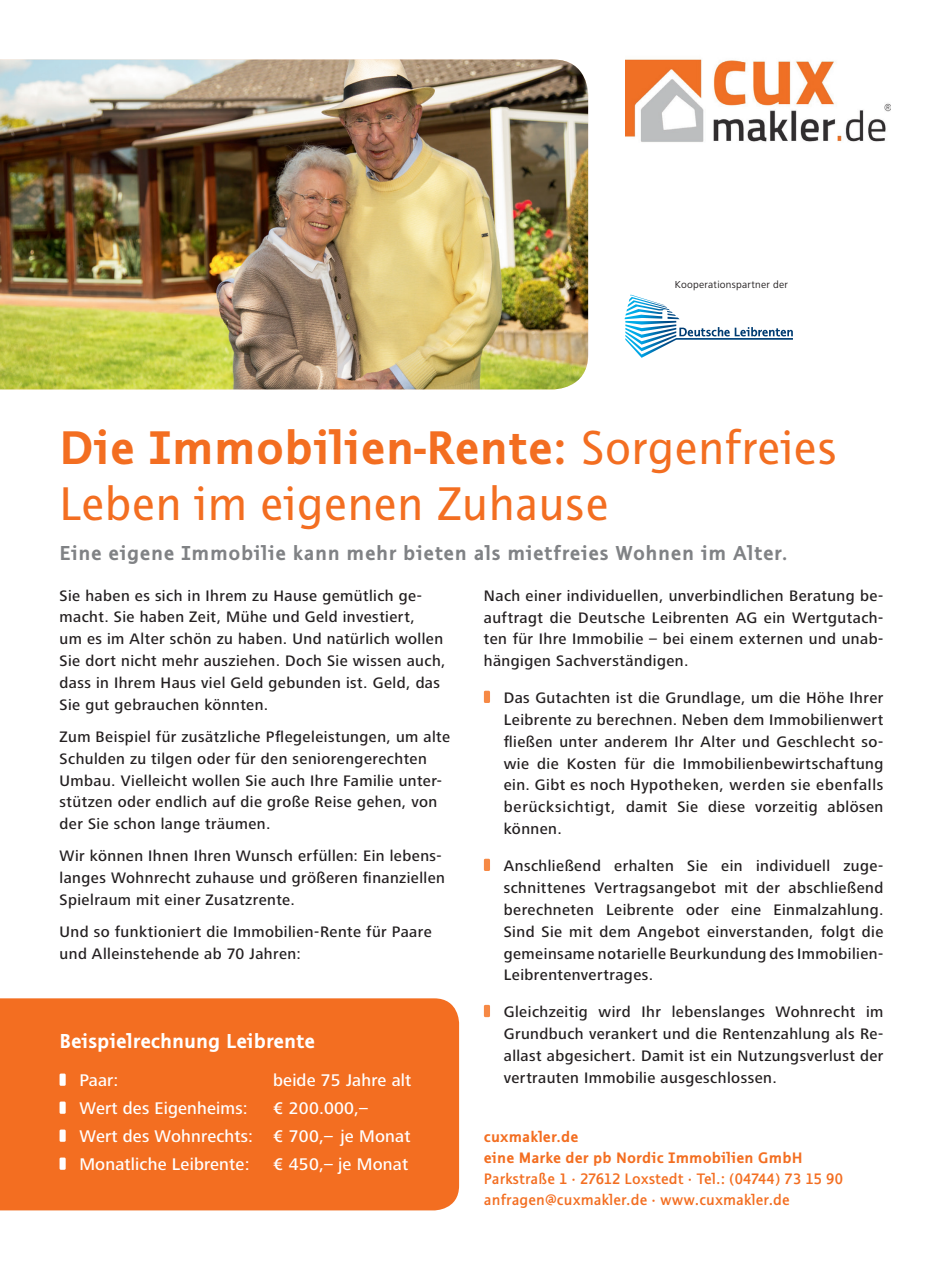
<style>
.page{position:relative;width:943px;height:1265px;background:#fff}
.page>*{position:absolute;margin:0;border:0;box-sizing:border-box;transform-origin:0 0}
.t1{font:49px/56px "Thordis Sans EF";letter-spacing:.01em;color:#f36e21}
.t2{font:700 21px "Thordis Sans EF";letter-spacing:.03em;color:#808285}
.t3{font:700 21px "Thordis Sans EF";color:#fff}
.t4{font:500 17.5px/28px "Frutiger Next LT";letter-spacing:.01em;color:#fff}
.t5{font:500 15.75px/21.9px "Frutiger Next LT";letter-spacing:.03em;color:#231f20}
.t6{font:600 15.75px/21px "Thordis Sans EF";letter-spacing:.01em;color:#f36e21}
.t7{font:700 15.75px/21px "Thordis Sans EF";letter-spacing:.01em;color:#f36e21}
.t8{font:10.5px "Frutiger Next LT";letter-spacing:.025em;color:#231f20}
.s1{font-weight:700}
</style>
<div class="page">
<svg style="left:625px;top:295px;width:45px;height:21px"></svg>
<svg style="left:679px;top:327px;width:113px;height:9px"></svg>
<img style="left:0;top:60px;width:588px;height:329px">
<div style="left:484px;top:691px;width:6px;height:12px;background:#f68945"></div>
<div style="left:484px;top:859px;width:6px;height:12px;background:#f68945"></div>
<div style="left:484px;top:1005px;width:6px;height:12px;background:#f68945"></div>
<img style="left:625px;top:59px;width:265px;height:83px">
<div style="left:0;top:998px;width:459px;height:212px;background:#f36e21"></div>
<div style="left:60px;top:1074px;width:6px;height:12px;background:#fff"></div>
<div style="left:60px;top:1102px;width:6px;height:12px;background:#fff"></div>
<div style="left:60px;top:1130px;width:6px;height:12px;background:#fff"></div>
<div style="left:60px;top:1158px;width:6px;height:12px;background:#fff"></div>
<p class="t8" style="left:675px;top:279px;width:115px">Kooperationspartner der</p>
<h1 class="t1" style="left:60px;top:420px;width:779px"><span class="s1">Die Immobilien-Rente:</span> Sorgenfreies<br>Leben im eigenen Zuhause</h1>
<h2 class="t2" style="left:60px;top:541px;width:729px">Eine eigene Immobilie kann mehr bieten als mietfreies Wohnen im Alter.</h2>
<p class="t5" style="left:60px;top:584px;width:387px">Sie haben es sich in Ihrem zu Hause gemütlich ge&shy;macht. Sie haben Zeit, Mühe und Geld investiert,<br>um es im Alter schön zu haben. Und natürlich wollen Sie dort nicht mehr ausziehen. Doch Sie wissen auch, dass in Ihrem Haus viel Geld gebunden ist. Geld, das Sie gut gebrauchen könnten.</p>
<p class="t5" style="left:60px;top:726px;width:392px">Zum Beispiel für zusätzliche Pflegeleistungen, um alte Schulden zu tilgen oder für den seniorengerechten Umbau. Vielleicht wollen Sie auch Ihre Familie unter&shy;stützen oder endlich auf die große Reise gehen, von der Sie schon lange träumen.</p>
<p class="t5" style="left:60px;top:845px;width:387px">Wir können Ihnen Ihren Wunsch erfüllen: Ein lebens&shy;langes Wohnrecht zuhause und größeren finanziellen<br>Spielraum mit einer Zusatzrente.</p>
<p class="t5" style="left:60px;top:920px;width:374px">Und so funktioniert die Immobilien-Rente für Paare und Alleinstehende ab 70 Jahren:</p>
<p class="t5" style="left:484px;top:584px;width:401px;text-align:justify">Nach einer individuellen, unverbindlichen Beratung be&shy;auftragt die Deutsche Leibrenten AG ein Wertgutach&shy;ten für Ihre Immobilie – bei einem externen und unab&shy;hängigen Sachverständigen.</p>
<p class="t5" style="left:504px;top:687px;width:381px;text-align:justify">Das Gutachten ist die Grundlage, um die Höhe Ihrer Leibrente zu berechnen. Neben dem Immobilienwert fließen unter anderem Ihr Alter und Geschlecht so&shy;wie die Kosten für die Immobilienbewirtschaftung ein. Gibt es noch Hypotheken, werden sie ebenfalls berücksichtigt, damit Sie diese vorzeitig ablösen können.</p>
<p class="t5" style="left:504px;top:855px;width:381px;text-align:justify">Anschließend erhalten Sie ein individuell zuge&shy;schnittenes Vertragsangebot mit der abschließend berechneten Leibrente oder eine Einmalzahlung.<br>Sind Sie mit dem Angebot einverstanden, folgt die gemeinsame notarielle Beurkundung des Immobilien-Leibrentenvertrages.</p>
<p class="t5" style="left:504px;top:1001px;width:381px;text-align:justify">Gleichzeitig wird Ihr lebenslanges Wohnrecht im Grundbuch verankert und die Rentenzahlung als Re&shy;allast abgesichert. Damit ist ein Nutzungsverlust der vertrauten Immobilie ausgeschlossen.</p>
<h2 class="t3" style="left:60px;top:1029px;width:257px">Beispielrechnung Leibrente</h2>
<p class="t4" style="left:79px;top:1066px;width:41px">Paar:</p>
<p class="t4" style="left:273px;top:1066px;width:140px">beide 75 Jahre alt</p>
<p class="t4" style="left:79px;top:1094px;width:170px">Wert des Eigenheims:</p>
<p class="t4" style="left:79px;top:1094px;width:332px;text-indent:194px">€ 200.000,–<br>Wert des Wohnrechts: € 700,– je Monat<br>Monatliche Leibrente:</p>
<p class="t7" style="left:484px;top:1127px;width:320px">cuxmakler.de<br>eine Marke der pb Nordic Immobilien GmbH</p>
<p class="t6" style="left:484px;top:1169px;width:360px">Parkstraße 1 · 27612 Loxstedt · Tel.: (04744) 73 15 90 anfragen@cuxmakler.de · www.cuxmakler.de</p>
<p class="t4" style="left:273px;top:1150px;width:136px">€ 450,– je Monat</p>
</div>
